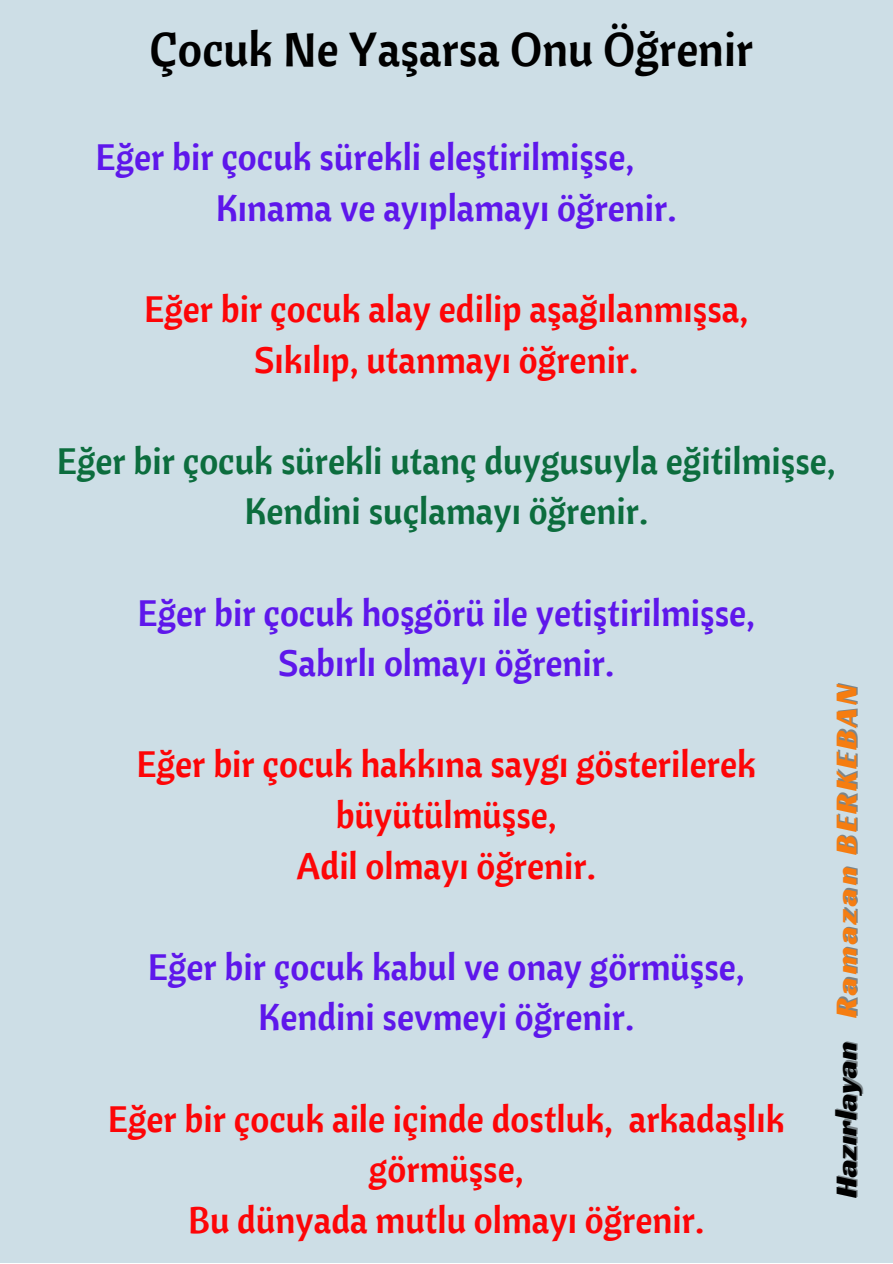
<style>
.page{position:relative;width:893px;height:1264px;background:#fff}
.page>*{position:absolute;margin:0;border:0;box-sizing:border-box;transform-origin:0 0}
.t1{font:46.95px "Cantora One";color:#000}
.t2{font:36.6px/50.6px "Cantora One";color:#fd0507;text-align:center}
.t3{font:36.6px "Cantora One";color:#5e17eb}
.t4{font:36.6px "Cantora One";color:#0c6d3e}
.t5{font:31.5px "Racing Sans One";letter-spacing:.095em;color:#f57d11}
.t6{font:31.5px "Racing Sans One";color:#000}
</style>
<div class="page">
<div style="left:0;top:0;width:892px;height:1262px;background:#cddee6"></div>
<p class="t1" style="left:149px;top:19px;width:605px">Çocuk Ne Yaşarsa Onu Öğrenir</p>
<p class="t3" style="left:95px;top:133px;width:540px">Eğer bir çocuk sürekli eleştirilmişse,</p>
<p class="t3" style="left:216px;top:184px;width:462px">Kınama ve ayıplamayı öğrenir.</p>
<p class="t2" style="left:144px;top:283px;width:605px">Eğer bir çocuk alay edilip aşağılanmışsa,</p>
<p class="t2" style="left:254px;top:333px;width:386px">Sıkılıp, utanmayı öğrenir.</p>
<p class="t4" style="left:57px;top:437px;width:780px">Eğer bir çocuk sürekli utanç duygusuyla eğitilmişse,</p>
<p class="t4" style="left:244px;top:488px;width:405px">Kendini suçlamayı öğrenir.</p>
<p class="t3" style="left:137px;top:589px;width:619px">Eğer bir çocuk hoşgörü ile yetiştirilmişse,</p>
<p class="t3" style="left:278px;top:639px;width:338px">Sabırlı olmayı öğrenir.</p>
<p class="t2" style="left:137px;top:738px;width:620px">Eğer bir çocuk hakkına saygı gösterilerek büyütülmüşse,</p>
<p class="t2" style="left:296px;top:839px;width:301px">Adil olmayı öğrenir.</p>
<p class="t3" style="left:148px;top:943px;width:598px">Eğer bir çocuk kabul ve onay görmüşse,</p>
<p class="t3" style="left:258px;top:993px;width:377px">Kendini sevmeyi öğrenir.</p>
<p class="t2" style="left:108px;top:1092px;width:678px">Eğer bir çocuk aile içinde dostluk, arkadaşlık görmüşse,</p>
<p class="t2" style="left:188px;top:1193px;width:517px">Bu dünyada mutlu olmayı öğrenir.</p>
<p class="t5" style="left:825px;top:1017px;width:335px;rotate:-90deg">Ramazan BERKEBAN</p>
<p class="t6" style="left:825px;top:1198px;width:158px;rotate:-90deg">Hazırlayan</p>
</div>
